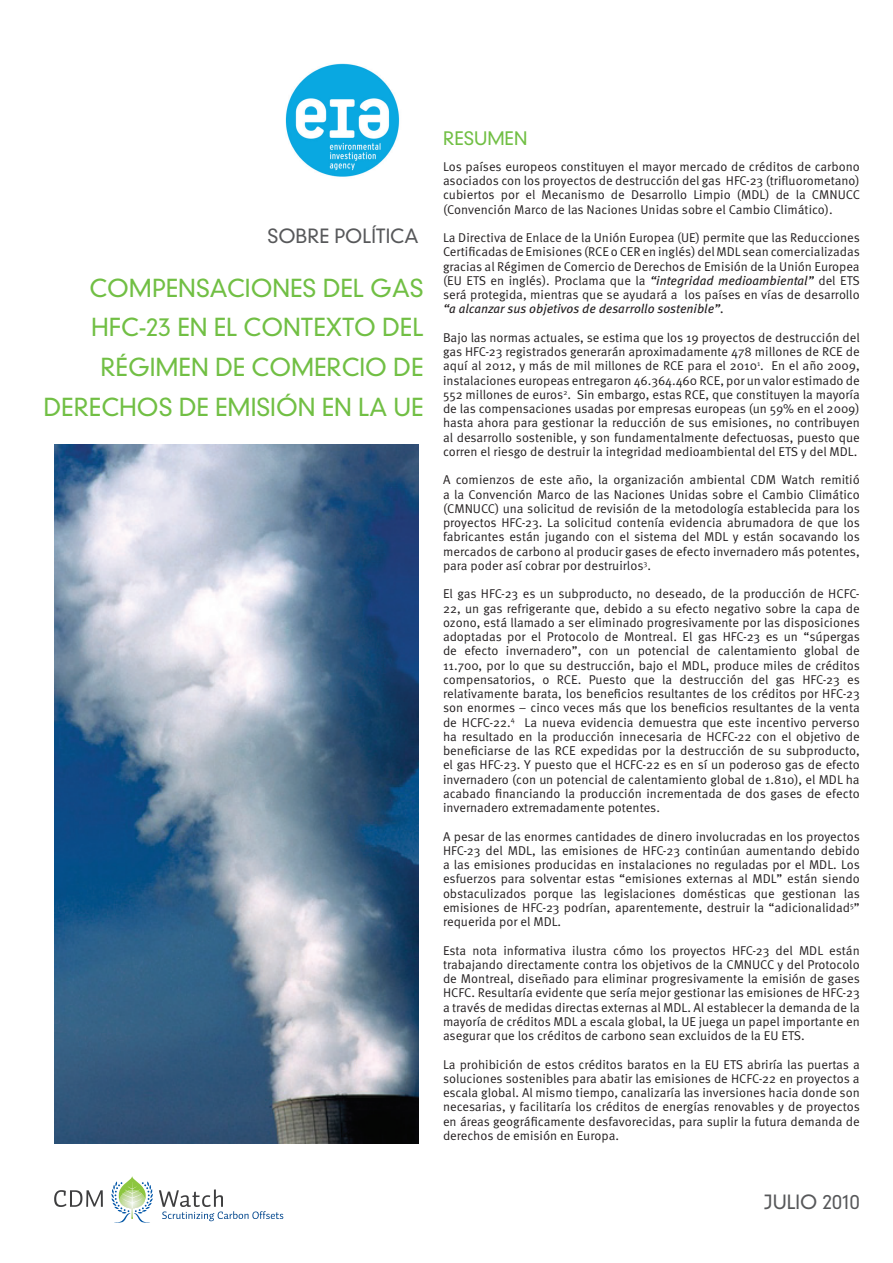
<style>
.page{position:relative;width:893px;height:1263px;background:#fff}
.page>*{position:absolute;margin:0;border:0;box-sizing:border-box;transform-origin:0 0}
.t1{font:300 24px/39.6px "DIN Neuzeit Grotesk Std";color:#71bf44;text-align:right}
.t2{font:300 19.05px "DIN Neuzeit Grotesk Std";color:#57585a}
.t3{font:300 18px "DIN Neuzeit Grotesk Std";color:#71bf44}
.t4{font:12.75px/14.2px "Meta Pro";color:#231f20;text-align:justify}
.t5{font:italic 12.75px "Meta Pro";color:#231f20}
.s1{font-style:italic}
</style>
<div class="page">
<img style="left:54px;top:444px;width:364px;height:699px">
<img style="left:285px;top:63px;width:115px;height:114px">
<svg style="left:54px;top:1190px;width:49px;height:17px"></svg>
<svg style="left:111px;top:1176px;width:42px;height:47px"></svg>
<svg style="left:159px;top:1189px;width:124px;height:32px"></svg>
<h2 class="t2" style="left:267px;top:224px;width:152px">SOBRE POLÍTICA</h2>
<h1 class="t1" style="left:44px;top:268px;width:381px">COMPENSACIONES DEL GAS<br>HFC-23 EN EL CONTEXTO DEL<br>RÉGIMEN DE COMERCIO DE<br>DERECHOS DE EMISIÓN EN LA UE</h1>
<h3 class="t3" style="left:443px;top:128px;width:86px">RESUMEN</h3>
<p class="t4" style="left:443px;top:160px;width:418px">Los países europeos constituyen el mayor mercado de créditos de carbono asociados con los proyectos de destrucción del gas HFC-23 (trifluorometano) cubiertos por el Mecanismo de Desarrollo Limpio (MDL) de la CMNUCC (Convención Marco de las Naciones Unidas sobre el Cambio Climático).</p>
<p class="t4" style="left:443px;top:231px;width:418px">La Directiva de Enlace de la Unión Europea (UE) permite que las Reducciones Certificadas de Emisiones (RCE o CER en inglés) del MDL sean comercializadas gracias al Régimen de Comercio de Derechos de Emisión de la Unión Europea (EU ETS en inglés). Proclama que la <span class="s1">“integridad medioambiental”</span> del ETS será protegida, mientras que se ayudará a los países en vías de desarrollo</p>
<p class="t5" style="left:443px;top:301px;width:282px">“a alcanzar sus objetivos de desarrollo sostenible”.</p>
<p class="t4" style="left:443px;top:331px;width:418px">Bajo las normas actuales, se estima que los 19 proyectos de destrucción del gas HFC-23 registrados generarán aproximadamente 478 millones de RCE de aquí al 2012, y más de mil millones de RCE para el 2010<sup>1</sup>. En el año 2009, instalaciones europeas entregaron 46.364.460 RCE, por un valor estimado de 552 millones de euros<sup>2</sup>. Sin embargo, estas RCE, que constituyen la mayoría de las compensaciones usadas por empresas europeas (un 59% en el 2009) hasta ahora para gestionar la reducción de sus emisiones, no contribuyen al desarrollo sostenible, y son fundamentalmente defectuosas, puesto que corren el riesgo de destruir la integridad medioambiental del ETS y del MDL.</p>
<p class="t4" style="left:443px;top:473px;width:418px">A comienzos de este año, la organización ambiental CDM Watch remitió a la Convención Marco de las Naciones Unidas sobre el Cambio Climático (CMNUCC) una solicitud de revisión de la metodología establecida para los proyectos HFC-23. La solicitud contenía evidencia abrumadora de que los fabricantes están jugando con el sistema del MDL y están socavando los mercados de carbono al producir gases de efecto invernadero más potentes, para poder así cobrar por destruirlos<sup>3</sup>.</p>
<p class="t4" style="left:443px;top:587px;width:418px">El gas HFC-23 es un subproducto, no deseado, de la producción de HCFC-22, un gas refrigerante que, debido a su efecto negativo sobre la capa de ozono, está llamado a ser eliminado progresivamente por las disposiciones adoptadas por el Protocolo de Montreal. El gas HFC-23 es un “súpergas de efecto invernadero”, con un potencial de calentamiento global de 11.700, por lo que su destrucción, bajo el MDL, produce miles de créditos compensatorios, o RCE. Puesto que la destrucción del gas HFC-23 es relativamente barata, los beneficios resultantes de los créditos por HFC-23 son enormes – cinco veces más que los beneficios resultantes de la venta de HCFC-22.<sup>4</sup> La nueva evidencia demuestra que este incentivo perverso ha resultado en la producción innecesaria de HCFC-22 con el objetivo de beneficiarse de las RCE expedidas por la destrucción de su subproducto, el gas HFC-23. Y puesto que el HCFC-22 es en sí un poderoso gas de efecto invernadero (con un potencial de calentamiento global de 1.810), el MDL ha acabado financiando la producción incrementada de dos gases de efecto invernadero extremadamente potentes.</p>
<p class="t4" style="left:443px;top:829px;width:418px">A pesar de las enormes cantidades de dinero involucradas en los proyectos HFC-23 del MDL, las emisiones de HFC-23 continúan aumentando debido a las emisiones producidas en instalaciones no reguladas por el MDL. Los esfuerzos para solventar estas “emisiones externas al MDL” están siendo obstaculizados porque las legislaciones domésticas que gestionan las emisiones de HFC-23 podrían, aparentemente, destruir la “adicionalidad<sup>5</sup>” requerida por el MDL.</p>
<p class="t4" style="left:443px;top:943px;width:418px">Esta nota informativa ilustra cómo los proyectos HFC-23 del MDL están trabajando directamente contra los objetivos de la CMNUCC y del Protocolo de Montreal, diseñado para eliminar progresivamente la emisión de gases HCFC. Resultaría evidente que sería mejor gestionar las emisiones de HFC-23 a través de medidas directas externas al MDL. Al establecer la demanda de la mayoría de créditos MDL a escala global, la UE juega un papel importante en asegurar que los créditos de carbono sean excluidos de la EU ETS.</p>
<p class="t4" style="left:443px;top:1057px;width:418px">La prohibición de estos créditos baratos en la EU ETS abriría las puertas a soluciones sostenibles para abatir las emisiones de HCFC-22 en proyectos a escala global. Al mismo tiempo, canalizaría las inversiones hacia donde son necesarias, y facilitaría los créditos de energías renovables y de proyectos en áreas geográficamente desfavorecidas, para suplir la futura demanda de derechos de emisión en Europa.</p>
<h2 class="t2" style="left:764px;top:1190px;width:97px">JULIO 2010</h2>
</div>
